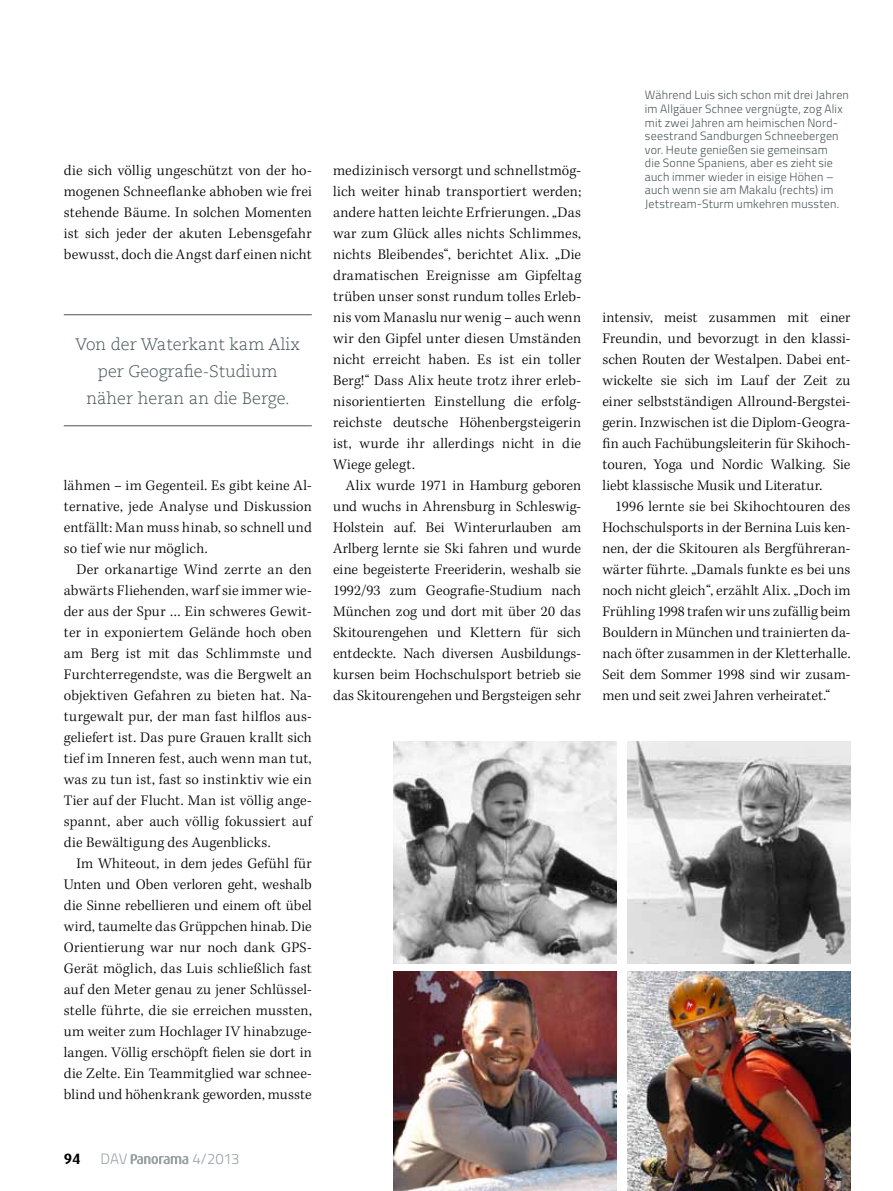
<style>
.page{position:relative;width:893px;height:1191px;background:#fff}
.page>*{position:absolute;margin:0;border:0;box-sizing:border-box;transform-origin:0 0}
.t1{font:300 16.5px/27px "Caecilia LT Std";color:#485559;text-align:center}
.t2{font:300 15px/21px "Kepler Std";letter-spacing:.01em;color:#000;text-align:justify}
.t3{font:300 15px "Titillium";letter-spacing:-.02em;color:#99a1a4}
.t4{font:700 15px "Dax";color:#000}
.t5{font:300 12px/13.5px "Titillium";letter-spacing:.015em;color:#485559}
</style>
<div class="page">
<hr style="left:64px;top:314px;width:248px;height:1px;background:#485559">
<hr style="left:64px;top:425px;width:248px;height:1px;background:#485559">
<img style="left:394px;top:741px;width:223px;height:222px">
<img style="left:394px;top:971px;width:223px;height:220px">
<img style="left:627px;top:741px;width:223px;height:222px">
<img style="left:627px;top:971px;width:223px;height:220px">
<svg style="left:131px;top:1154px;width:57px;height:10px"></svg>
<p class="t2" style="left:64px;top:160px;width:250px">die sich völlig ungeschützt von der ho&shy;mogenen Schneeflanke abhoben wie frei stehende Bäume. In solchen Momenten ist sich jeder der akuten Lebensgefahr bewusst, doch die Angst darf einen nicht</p>
<p class="t1" style="left:76px;top:331px;width:226px">Von der Waterkant kam Alix per Geografie-Studium näher heran an die Berge.</p>
<p class="t2" style="left:64px;top:475px;width:250px">lähmen – im Gegenteil. Es gibt keine Al&shy;ternative, jede Analyse und Diskussion entfällt: Man muss hinab, so schnell und so tief wie nur möglich.</p>
<p class="t2" style="left:64px;top:559px;width:250px;text-indent:13px">Der orkanartige Wind zerrte an den abwärts Fliehenden, warf sie immer wie&shy;der aus der Spur … Ein schweres Gewit&shy;ter in exponiertem Gelände hoch oben am Berg ist mit das Schlimmste und Furchterregendste, was die Bergwelt an objektiven Gefahren zu bieten hat. Na&shy;turgewalt pur, der man fast hilflos aus&shy;geliefert ist. Das pure Grauen krallt sich tief im Inneren fest, auch wenn man tut, was zu tun ist, fast so instinktiv wie ein Tier auf der Flucht. Man ist völlig ange&shy;spannt, aber auch völlig fokussiert auf die Bewältigung des Augenblicks.</p>
<p class="t2" style="left:64px;top:853px;width:250px;text-indent:13px">Im Whiteout, in dem jedes Gefühl für Unten und Oben verloren geht, weshalb die Sinne rebellieren und einem oft übel wird, taumelte das Grüppchen hinab. Die Orientierung war nur noch dank GPS-Gerät möglich, das Luis schließlich fast auf den Meter genau zu jener Schlüssel&shy;stelle führte, die sie erreichen mussten, um weiter zum Hochlager IV hinabzuge&shy;langen. Völlig erschöpft fielen sie dort in die Zelte. Ein Teammitglied war schnee&shy;blind und höhenkrank geworden, musste</p>
<p class="t2" style="left:333px;top:160px;width:250px">medizinisch versorgt und schnellstmög&shy;lich weiter hinab transportiert werden; andere hatten leichte Erfrierungen. „Das war zum Glück alles nichts Schlimmes, nichts Bleibendes“, berichtet Alix. „Die dramatischen Ereignisse am Gipfeltag trüben unser sonst rundum tolles Erleb&shy;nis vom Manaslu nur wenig – auch wenn wir den Gipfel unter diesen Umständen nicht erreicht haben. Es ist ein toller Berg!“ Dass Alix heute trotz ihrer erleb&shy;nisorientierten Einstellung die erfolg&shy;reichste deutsche Höhenbergsteigerin ist, wurde ihr allerdings nicht in die Wiege gelegt.</p>
<p class="t2" style="left:333px;top:475px;width:250px;text-indent:13px">Alix wurde 1971 in Hamburg geboren und wuchs in Ahrensburg in Schleswig-Holstein auf. Bei Winterurlauben am Arlberg lernte sie Ski fahren und wurde eine begeisterte Freeriderin, weshalb sie 1992/93 zum Geografie-Studium nach München zog und dort mit über 20 das Skitourengehen und Klettern für sich entdeckte. Nach diversen Ausbildungs&shy;kursen beim Hochschulsport betrieb sie das Skitourengehen und Bergsteigen sehr</p>
<p class="t4" style="left:64px;top:1150px;width:18px">94</p>
<p class="t3" style="left:101px;top:1148px;width:28px">DAV</p>
<p class="t3" style="left:192px;top:1148px;width:49px">4/2013</p>
<p class="t5" style="left:645px;top:88px;width:205px">Während Luis sich schon mit drei Jahren im Allgäuer Schnee vergnügte, zog Alix mit zwei Jahren am heimischen Nord&shy;seestrand Sandburgen Schneebergen vor. Heute genießen sie gemeinsam<br>die Sonne Spaniens, aber es zieht sie auch immer wieder in eisige Höhen – auch wenn sie am Makalu (rechts) im Jetstream-Sturm umkehren mussten.</p>
<p class="t2" style="left:602px;top:307px;width:250px">intensiv, meist zusammen mit einer Freundin, und bevorzugt in den klassi&shy;schen Routen der Westalpen. Dabei ent&shy;wickelte sie sich im Lauf der Zeit zu einer selbstständigen Allround-Bergstei&shy;gerin. Inzwischen ist die Diplom-Geogra&shy;fin auch Fachübungsleiterin für Skihoch&shy;touren, Yoga und Nordic Walking. Sie liebt klassische Musik und Literatur.</p>
<p class="t2" style="left:602px;top:496px;width:250px;text-indent:13px">1996 lernte sie bei Skihochtouren des Hochschulsports in der Bernina Luis ken&shy;nen, der die Skitouren als Bergführeran&shy;wärter führte. „Damals funkte es bei uns noch nicht gleich“, erzählt Alix. „Doch im Frühling 1998 trafen wir uns zufällig beim Bouldern in München und trainierten da&shy;nach öfter zusammen in der Kletterhalle.<br>Seit dem Sommer 1998 sind wir zusam&shy;men und seit zwei Jahren verheiratet.“</p>
</div>
